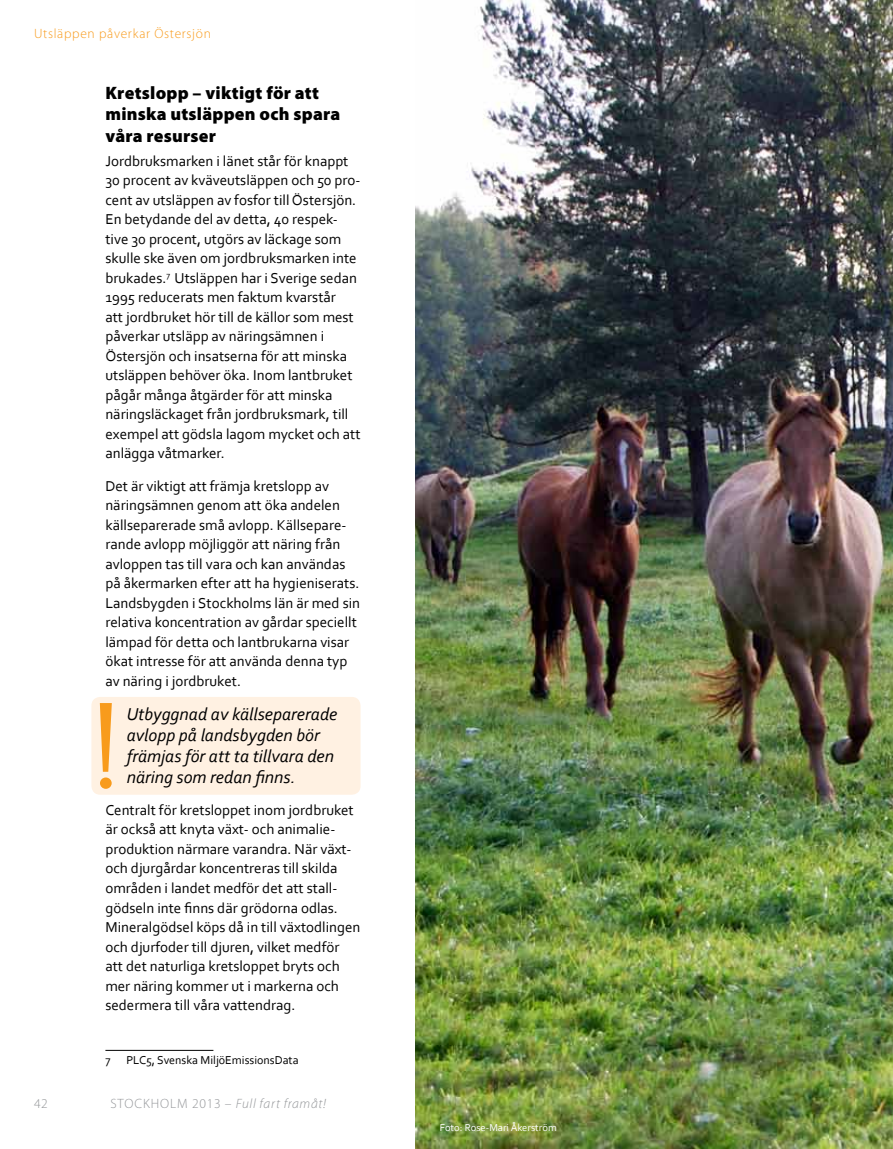
<style>
.page{position:relative;width:893px;height:1149px;background:#fff}
.page>*{position:absolute;margin:0;border:0;box-sizing:border-box;transform-origin:0 0}
.t1{font:italic 18px/21px "Corbel";color:#000}
.t2{font:900 18px/21.6px "Myriad Pro";letter-spacing:.01em;color:#000}
.t3{font:15px/19.5px "Corbel";color:#000}
.t4{font:italic 300 13.5px "Myriad Pro";letter-spacing:.05em;color:#939598}
.t5{font:300 13.5px "Myriad Pro";letter-spacing:.05em;color:#f89b1c}
.t6{font:300 13.5px "Myriad Pro";color:#939598}
.t7{font:12px "Corbel";color:#000}
.t8{font:10.5px "Corbel";color:#fff}
.s1{font-style:normal}
</style>
<div class="page">
<img style="left:416px;top:0;width:477px;height:1148px">
<div style="left:91px;top:696px;width:270px;height:98px;background:#fff1e2;border-radius:9px"></div>
<svg style="left:100px;top:703px;width:12px;height:68px"></svg>
<div style="left:100px;top:777px;width:12px;height:11px;background:#f89b1c;border-radius:50%"></div>
<hr style="left:105px;top:1049px;width:108px;height:1px;background:#000">
<p class="t5" style="left:34px;top:25px;width:178px">Utsläppen påverkar Östersjön</p>
<p class="t2" style="left:105px;top:82px;width:236px">Kretslopp – viktigt för att minska utsläppen och spara våra resurser</p>
<p class="t3" style="left:105px;top:150px;width:257px">Jordbruksmarken i länet står för knappt 30 procent av kväveutsläppen och 50 pro&shy;cent av utsläppen av fosfor till Östersjön.<br>En betydande del av detta, 40 respek&shy;tive 30 procent, utgörs av läckage som skulle ske även om jordbruksmarken inte brukades.<sup>7</sup> Utsläppen har i Sverige sedan 1995 reducerats men faktum kvarstår<br>att jordbruket hör till de källor som mest påverkar utsläpp av näringsämnen i Östersjön och insatserna för att minska utsläppen behöver öka. Inom lantbruket pågår många åtgärder för att minska näringsläckaget från jordbruksmark, till exempel att gödsla lagom mycket och att anlägga våtmarker.</p>
<p class="t3" style="left:105px;top:475px;width:256px">Det är viktigt att främja kretslopp av näringsämnen genom att öka andelen källseparerade små avlopp. Källsepare&shy;rande avlopp möjliggör att näring från avloppen tas till vara och kan användas på åkermarken efter att ha hygieniserats.<br>Landsbygden i Stockholms län är med sin relativa koncentration av gårdar speciellt lämpad för detta och lantbrukarna visar ökat intresse för att använda denna typ av näring i jordbruket.</p>
<p class="t1" style="left:127px;top:702px;width:212px">Utbyggnad av källseparerade avlopp på landsbygden bör främjas för att ta tillvara den näring som redan finns.</p>
<p class="t3" style="left:105px;top:799px;width:257px">Centralt för kretsloppet inom jordbruket är också att knyta växt- och animalie&shy;produktion närmare varandra. När växt&shy;och djurgårdar koncentreras till skilda områden i landet medför det att stall&shy;gödseln inte finns där grödorna odlas.<br>Mineralgödsel köps då in till växtodlingen och djurfoder till djuren, vilket medför att det naturliga kretsloppet bryts och mer näring kommer ut i markerna och sedermera till våra vattendrag.</p>
<p class="t7" style="left:105px;top:1052px;width:7px">7</p>
<p class="t7" style="left:126px;top:1052px;width:174px">PLC5, Svenska MiljöEmissionsData</p>
<p class="t6" style="left:34px;top:1095px;width:15px">42</p>
<p class="t4" style="left:110px;top:1095px;width:217px"><span class="s1">Stockholm 2013 –</span> Full fart framåt!</p>
<p class="t8" style="left:440px;top:1120px;width:118px">Foto: Rose-Mari Åkerström</p>
</div>
